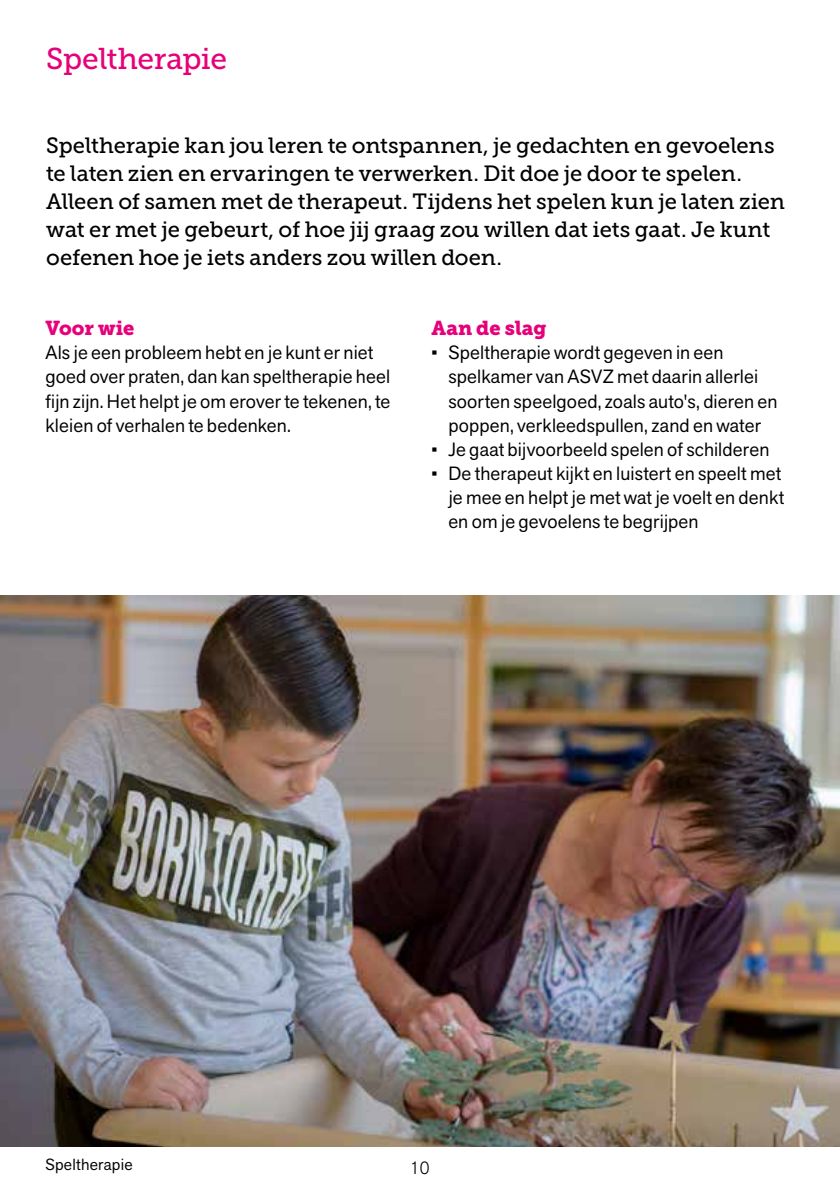
<style>
.page{position:relative;width:840px;height:1191px;background:#fff}
.page>*{position:absolute;margin:0;border:0;box-sizing:border-box;transform-origin:0 0}
.t1{font:30px "Museo Slab 500";letter-spacing:-.01em;color:#e6007a}
.t2{font:22px/28px "Museo Slab 500";letter-spacing:-.005em;color:#000}
.t3{font:20px "Museo Slab 900";letter-spacing:.005em;color:#e6007a}
.t4{font:19px/24px "Akzid Grtsk Next";letter-spacing:.01em;color:#000}
.t5{font:300 18px "Akzid Grtsk Next";color:#000}
.t6{font:16px "Akzid Grtsk Next";letter-spacing:.015em;color:#000}
</style>
<div class="page">
<img style="left:0;top:595px;width:839px;height:551px">
<h1 class="t1" style="left:46px;top:42px;width:182px">Speltherapie</h1>
<p class="t2" style="left:46px;top:132px;width:740px">Speltherapie kan jou leren te ontspannen, je gedachten en gevoelens te laten zien en ervaringen te verwerken. Dit doe je door te spelen.<br>Alleen of samen met de therapeut. Tijdens het spelen kun je laten zien wat er met je gebeurt, of hoe jij graag zou willen dat iets gaat. Je kunt oefenen hoe je iets anders zou willen doen.</p>
<p class="t3" style="left:45px;top:317px;width:90px">Voor wie</p>
<p class="t4" style="left:45px;top:341px;width:346px">Als je een probleem hebt en je kunt er niet goed over praten, dan kan speltherapie heel fijn zijn. Het helpt je om erover te tekenen, te kleien of verhalen te bedenken.</p>
<p class="t3" style="left:431px;top:317px;width:117px">Aan de slag</p>
<p class="t4" style="left:448px;top:341px;width:330px;text-indent:-17px">• Speltherapie wordt gegeven in een spelkamer van ASVZ met daarin allerlei soorten speelgoed, zoals auto's, dieren en poppen, verkleedspullen, zand en water</p>
<p class="t4" style="left:431px;top:437px;width:339px">• Je gaat bijvoorbeeld spelen of schilderen</p>
<p class="t4" style="left:448px;top:461px;width:337px;text-indent:-17px">• De therapeut kijkt en luistert en speelt met je mee en helpt je met wat je voelt en denkt en om je gevoelens te begrijpen</p>
<p class="t6" style="left:45px;top:1153px;width:89px">Speltherapie</p>
<p class="t5" style="left:410px;top:1155px;width:21px">10</p>
</div>
